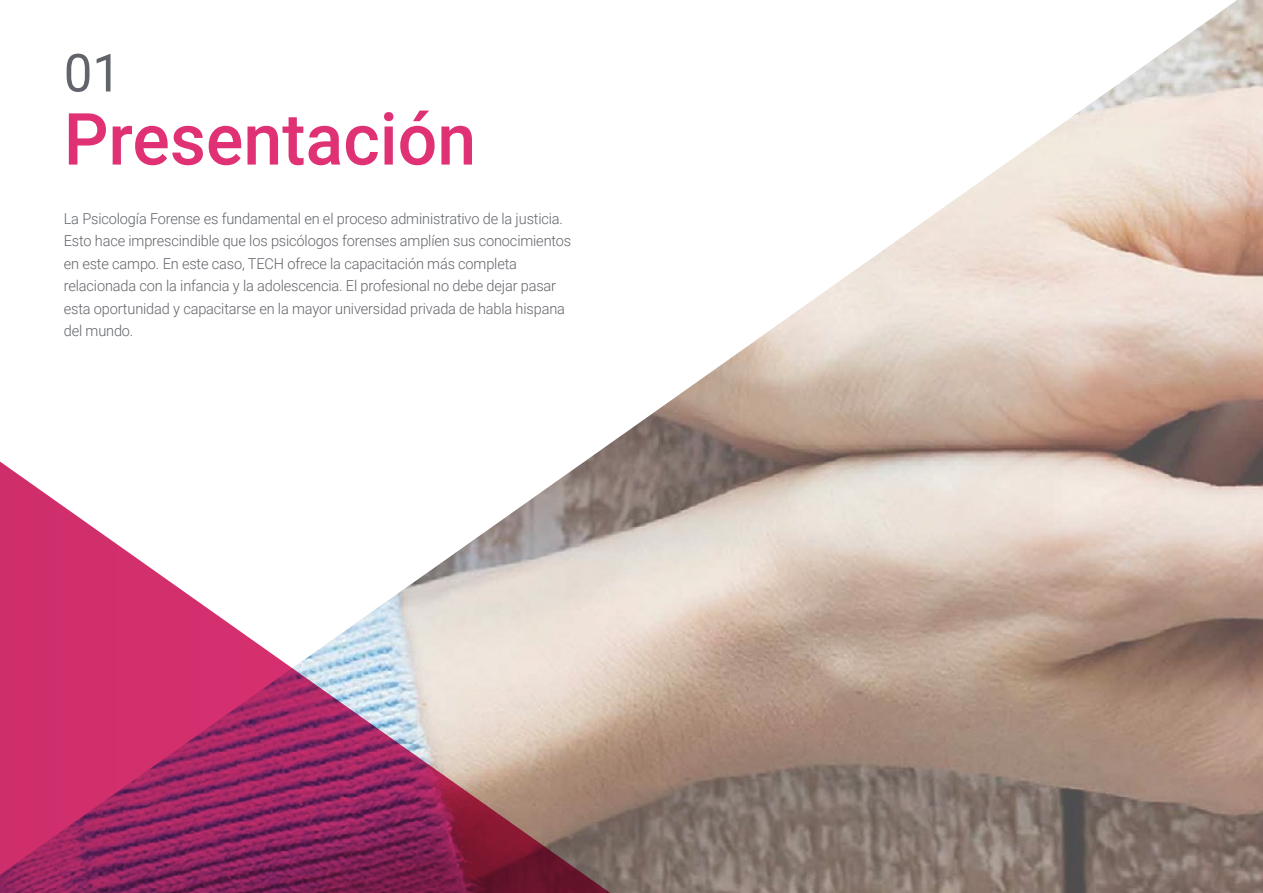
<style>
.page{position:relative;width:1263px;height:893px;background:#fff}
.page>*{position:absolute;margin:0;border:0;box-sizing:border-box;transform-origin:0 0}
.t1{font:500 72px "Roboto";color:#df3174}
.t2{font:52.5px "Roboto";color:#61646a}
.t3{font:300 15px/22.5px "Roboto";letter-spacing:-.01em;color:#61646a}
</style>
<div class="page">
<img style="left:606px;top:0;width:657px;height:893px">
<svg style="left:0;top:446px;width:640px;height:447px"></svg>
<h2 class="t2" style="left:64px;top:36px;width:59px">01</h2>
<h1 class="t1" style="left:64px;top:89px;width:414px">Presentación</h1>
<p class="t3" style="left:64px;top:207px;width:509px">La Psicología Forense es fundamental en el proceso administrativo de la justicia.<br>Esto hace imprescindible que los psicólogos forenses amplíen sus conocimientos en este campo. En este caso, TECH ofrece la capacitación más completa relacionada con la infancia y la adolescencia. El profesional no debe dejar pasar esta oportunidad y capacitarse en la mayor universidad privada de habla hispana del mundo.</p>
</div>
